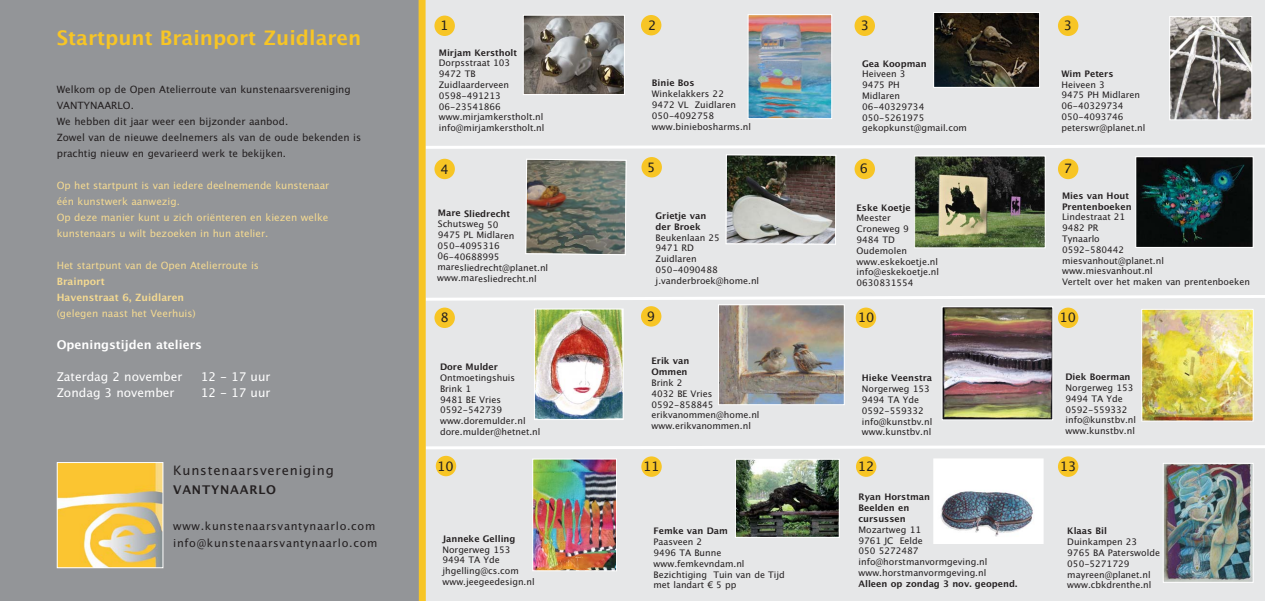
<style>
.page{position:relative;width:1265px;height:601px;background:#fff}
.page>*{position:absolute;margin:0;border:0;box-sizing:border-box;transform-origin:0 0}
.t1{font:600 20px "Lucida Sans";color:#f7c525}
.t2{font:13px "Lucida Grande";letter-spacing:.065em;color:#231f20}
.t3{font:12px "Lucida Grande";color:#fff}
.t4{font:700 12px "Lucida Grande";color:#fff}
.t5{font:700 12px "Lucida Grande";letter-spacing:.065em;color:#231f20}
.t6{font:11px/17px "Lucida Grande";letter-spacing:.065em;color:#231f20}
.t7{font:10px/16px "Lucida Grande";color:#f5da91}
.t8{font:10px/16px "Lucida Grande";color:#231f20}
.t9{font:700 10px/16px "Lucida Grande";color:#f5da91}
.t10{font:9px/10.8px "Lucida Grande";color:#231f20}
.t11{font:700 9px/10.8px "Lucida Grande";color:#231f20}
</style>
<div class="page">
<div style="left:0;top:0;width:421px;height:601px;background:#939598"></div>
<div style="left:420px;top:0;width:844px;height:601px;background:#e6e7e8"></div>
<svg style="left:426px;top:295px;width:838px;height:6px"></svg>
<svg style="left:426px;top:445px;width:838px;height:4px"></svg>
<img style="left:525px;top:17px;width:98px;height:76px">
<div style="left:523px;top:15px;width:102px;height:80px;border:1px solid #fff"></div>
<div style="left:434px;top:16px;width:21px;height:20px;background:#f7c525;border-radius:50%"></div>
<div style="left:434px;top:308px;width:21px;height:20px;background:#f7c525;border-radius:50%"></div>
<svg style="left:641px;top:456px;width:20px;height:21px"></svg>
<div style="left:641px;top:15px;width:20px;height:20px;background:#f7c525;border-radius:50%"></div>
<div style="left:854px;top:16px;width:20px;height:20px;background:#f7c525;border-radius:50%"></div>
<div style="left:1057px;top:16px;width:21px;height:20px;background:#f7c525;border-radius:50%"></div>
<div style="left:436px;top:456px;width:20px;height:20px;background:#f7c525;border-radius:50%"></div>
<div style="left:1057px;top:308px;width:21px;height:20px;background:#f7c525;border-radius:50%"></div>
<div style="left:855px;top:308px;width:21px;height:20px;background:#f7c525;border-radius:50%"></div>
<div style="left:1057px;top:456px;width:21px;height:21px;background:#f7c525;border-radius:50%"></div>
<div style="left:641px;top:306px;width:20px;height:21px;background:#f7c525;border-radius:50%"></div>
<svg style="left:855px;top:456px;width:21px;height:21px"></svg>
<img style="left:749px;top:16px;width:81px;height:101px">
<div style="left:747px;top:14px;width:85px;height:105px;border:1px solid #fff"></div>
<img style="left:935px;top:14px;width:102px;height:72px">
<div style="left:933px;top:12px;width:106px;height:76px;border:1px solid #fff"></div>
<img style="left:1171px;top:18px;width:79px;height:100px">
<div style="left:1169px;top:16px;width:83px;height:104px;border:1px solid #fff"></div>
<img style="left:536px;top:311px;width:85px;height:107px">
<div style="left:534px;top:309px;width:89px;height:111px;border:1px solid #fff"></div>
<img style="left:720px;top:306px;width:122px;height:97px">
<div style="left:718px;top:304px;width:126px;height:101px;border:1px solid #fff"></div>
<img style="left:943px;top:308px;width:108px;height:110px">
<div style="left:941px;top:306px;width:112px;height:114px;border:1px solid #fff"></div>
<img style="left:1143px;top:311px;width:108px;height:108px">
<div style="left:1141px;top:309px;width:112px;height:112px;border:1px solid #fff"></div>
<img style="left:532px;top:458px;width:511px;height:113px">
<img style="left:934px;top:459px;width:108px;height:84px">
<img style="left:1164px;top:465px;width:87px;height:116px">
<div style="left:1162px;top:463px;width:91px;height:120px;border:1px solid #fff"></div>
<img style="left:426px;top:145px;width:838px;height:110px">
<div style="left:418px;top:0;width:8px;height:601px;background:#f7c525"></div>
<img style="left:737px;top:461px;width:100px;height:75px">
<div style="left:735px;top:459px;width:104px;height:79px;border:1px solid #fff"></div>
<img style="left:59px;top:464px;width:102px;height:102px">
<div style="left:57px;top:462px;width:106px;height:106px;border:1px solid #fff"></div>
<img style="left:916px;top:158px;width:127px;height:88px">
<h1 class="t1" style="left:57px;top:29px;width:306px">Startpunt Brainport Zuidlaren</h1>
<p class="t8" style="left:57px;top:82px;width:306px">Welkom op de Open Atelierroute van kunstenaarsvereniging VANTYNAARLO.<br>We hebben dit jaar weer een bijzonder aanbod.<br>Zowel van de nieuwe deelnemers als van de oude bekenden is prachtig nieuw en gevarieerd werk te bekijken.</p>
<p class="t7" style="left:57px;top:178px;width:274px">Op het startpunt is van iedere deelnemende kunstenaar één kunstwerk aanwezig.<br>Op deze manier kunt u zich oriënteren en kiezen welke kunstenaars u wilt bezoeken in hun atelier.</p>
<p class="t7" style="left:57px;top:258px;width:204px">Het startpunt van de Open Atelierroute is</p>
<p class="t9" style="left:57px;top:274px;width:129px">Brainport<br>Havenstraat 6, Zuidlaren</p>
<p class="t7" style="left:57px;top:306px;width:141px">(gelegen naast het Veerhuis)</p>
<h3 class="t4" style="left:57px;top:340px;width:147px">Openingstijden ateliers</h3>
<h3 class="t3" style="left:57px;top:372px;width:127px">Zaterdag 2 november</h3>
<h3 class="t3" style="left:201px;top:372px;width:71px">12 - 17 uur</h3>
<h3 class="t3" style="left:57px;top:388px;width:119px">Zondag 3 november</h3>
<h3 class="t3" style="left:201px;top:388px;width:71px">12 - 17 uur</h3>
<h2 class="t2" style="left:440px;top:20px;width:10px">1</h2>
<p class="t11" style="left:439px;top:48px;width:80px">Mirjam Kerstholt</p>
<p class="t10" style="left:439px;top:59px;width:107px">Dorpsstraat 103<br>9472 TB<br>Zuidlaarderveen<br>0598-491213<br>06-23541866 www.mirjamkerstholt.nl info@mirjamkerstholt.nl</p>
<h2 class="t2" style="left:440px;top:164px;width:10px">4</h2>
<p class="t11" style="left:438px;top:208px;width:74px;rotate:1deg">Mare Sliedrecht</p>
<p class="t10" style="left:438px;top:219px;width:113px;rotate:1deg">Schutsweg 50<br>9475 PL Midlaren<br>050-4095316<br>06-40688995 maresliedrecht@planet.nl www.maresliedrecht.nl</p>
<h2 class="t2" style="left:440px;top:312px;width:10px">8</h2>
<p class="t11" style="left:440px;top:362px;width:59px">Dore Mulder</p>
<p class="t10" style="left:440px;top:373px;width:102px">Ontmoetingshuis<br>Brink 1<br>9481 BE Vries<br>0592-542739 www.doremulder.nl dore.mulder@hetnet.nl</p>
<h2 class="t2" style="left:648px;top:20px;width:10px">2</h2>
<h2 class="t2" style="left:860px;top:20px;width:10px">3</h2>
<h2 class="t2" style="left:1063px;top:20px;width:10px">3</h2>
<p class="t11" style="left:652px;top:78px;width:44px">Binie Bos</p>
<p class="t10" style="left:652px;top:89px;width:101px">Winkelakkers 22<br>9472 VL Zuidlaren<br>050-4092758 www.biniebosharms.nl</p>
<h2 class="t2" style="left:647px;top:162px;width:10px">5</h2>
<p class="t11" style="left:655px;top:211px;width:52px">Grietje van der Broek</p>
<p class="t10" style="left:655px;top:233px;width:105px">Beukenlaan 25<br>9471 RD<br>Zuidlaren<br>050-4090488 j.vanderbroek@home.nl</p>
<h2 class="t2" style="left:646px;top:311px;width:10px">9</h2>
<p class="t11" style="left:651px;top:357px;width:39px">Erik van<br>Ommen</p>
<p class="t10" style="left:651px;top:378px;width:109px">Brink 2<br>4032 BE Vries<br>0592-858845 erikvanommen@home.nl www.erikvanommen.nl</p>
<p class="t11" style="left:862px;top:59px;width:66px">Gea Koopman</p>
<p class="t10" style="left:862px;top:69px;width:106px">Heiveen 3<br>9475 PH<br>Midlaren<br>06-40329734<br>050-5261975 gekopkunst@gmail.com</p>
<h2 class="t2" style="left:859px;top:163px;width:10px">6</h2>
<p class="t11" style="left:856px;top:203px;width:56px">Eske Koetje</p>
<p class="t10" style="left:856px;top:214px;width:84px">Meester<br>Croneweg 9<br>9484 TD<br>Oudemolen www.eskekoetje.nl info@eskekoetje.nl<br>0630831554</p>
<p class="t11" style="left:1061px;top:69px;width:53px">Wim Peters</p>
<p class="t10" style="left:1061px;top:80px;width:85px">Heiveen 3<br>9475 PH Midlaren<br>06-40329734<br>050-4093746 peterswr@planet.nl</p>
<h2 class="t2" style="left:1063px;top:163px;width:10px">7</h2>
<p class="t11" style="left:1061px;top:191px;width:71px">Mies van Hout<br>Prentenboeken</p>
<p class="t10" style="left:1061px;top:212px;width:189px">Lindestraat 21<br>9482 PR<br>Tynaarlo<br>0592-580442<br>miesvanhout@planet.nl www.miesvanhout.nl<br>Vertelt over het maken van prentenboeken</p>
<h2 class="t2" style="left:857px;top:312px;width:18px">10</h2>
<h2 class="t2" style="left:1059px;top:312px;width:18px">10</h2>
<p class="t11" style="left:861px;top:373px;width:72px">Hieke Veenstra</p>
<p class="t10" style="left:861px;top:384px;width:72px">Norgerweg 153<br>9494 TA Yde<br>0592-559332 info@kunstbv.nl www.kunstbv.nl</p>
<p class="t11" style="left:1065px;top:372px;width:67px">Diek Boerman</p>
<p class="t10" style="left:1065px;top:383px;width:72px">Norgerweg 153<br>9494 TA Yde<br>0592-559332 info@kunstbv.nl www.kunstbv.nl</p>
<h2 class="t2" style="left:643px;top:461px;width:18px">11</h2>
<h2 class="t2" style="left:437px;top:461px;width:18px">10</h2>
<h2 class="t2" style="left:173px;top:465px;width:162px">Kunstenaarsvereniging</h2>
<h3 class="t5" style="left:173px;top:485px;width:104px">VANTYNAARLO</h3>
<p class="t6" style="left:173px;top:518px;width:206px">www.kunstenaarsvantynaarlo.com info@kunstenaarsvantynaarlo.com</p>
<p class="t11" style="left:653px;top:526px;width:76px">Femke van Dam</p>
<p class="t11" style="left:442px;top:534px;width:75px">Janneke Gelling</p>
<p class="t10" style="left:442px;top:545px;width:94px">Norgerweg 153<br>9494 TA Yde jhgelling@cs.com www.jeegeedesign.nl</p>
<p class="t10" style="left:653px;top:537px;width:133px">Paasveen 2<br>9496 TA Bunne www.femkevndam.nl<br>Bezichtiging Tuin van de Tijd met landart € 5 pp</p>
<h2 class="t2" style="left:857px;top:461px;width:18px">12</h2>
<p class="t11" style="left:858px;top:492px;width:73px">Ryan Horstman<br>Beelden en cursussen</p>
<p class="t10" style="left:858px;top:525px;width:130px">Mozartweg 11<br>9761 JC Eelde<br>050 5272487 info@horstmanvormgeving.nl www.horstmanvormgeving.nl</p>
<p class="t11" style="left:858px;top:579px;width:160px">Alleen op zondag 3 nov. geopend.</p>
<h2 class="t2" style="left:1059px;top:461px;width:18px">13</h2>
<p class="t11" style="left:1067px;top:526px;width:41px">Klaas Bil</p>
<p class="t10" style="left:1067px;top:537px;width:94px">Duinkampen 23<br>9765 BA Paterswolde<br>050-5271729 mayreen@planet.nl www.cbkdrenthe.nl</p>
</div>
